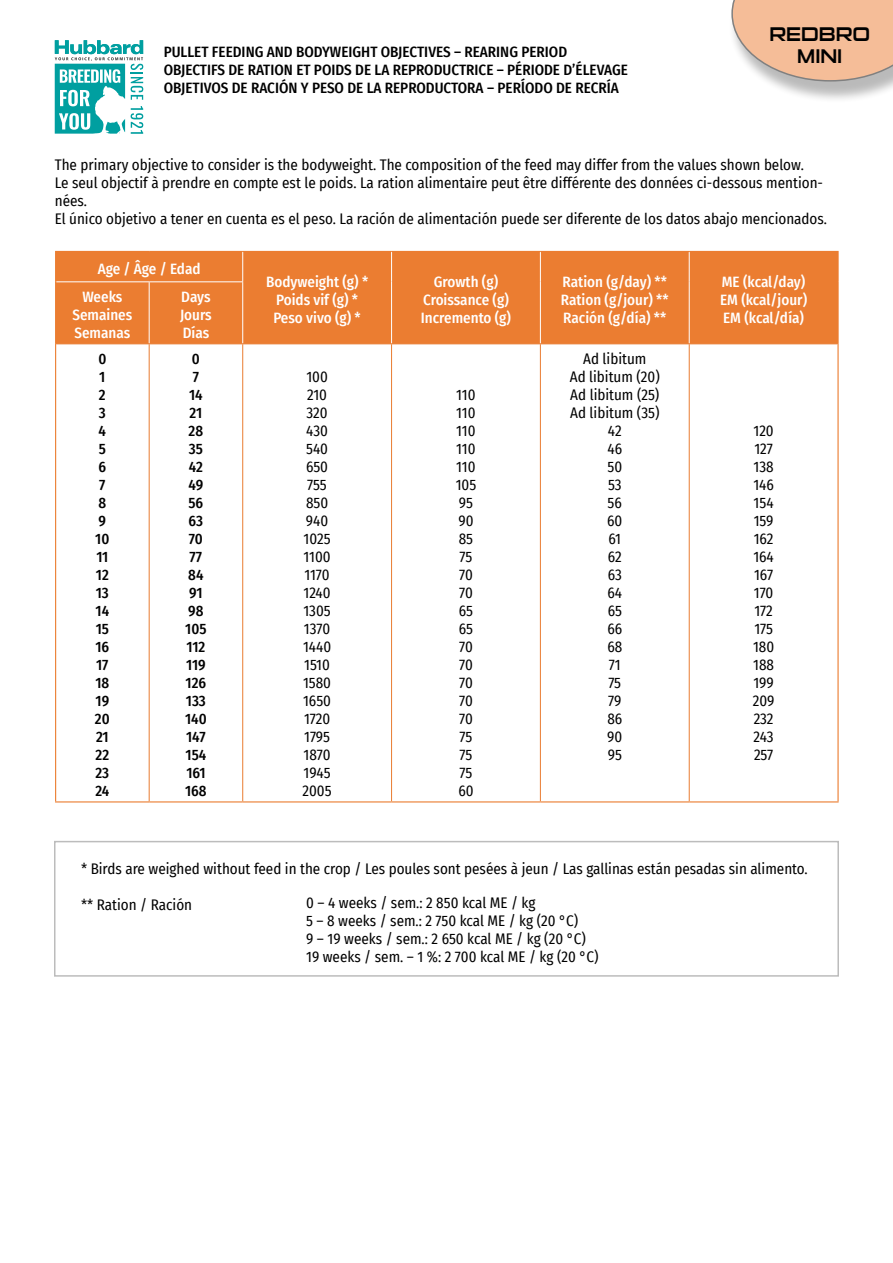
<style>
.page{position:relative;width:893px;height:1263px;background:#fff}
.page>*{position:absolute;margin:0;border:0;box-sizing:border-box;transform-origin:0 0}
.t1{font:19.5px/22.5px "Sui Generis Rg";color:#000;text-align:center}
.t2{font:15px/18px "Fira Sans Condensed";color:#000}
.t3{font:500 15px/18px "Fira Sans Condensed";color:#000}
.t4{font:500 15px/18px "Fira Sans Condensed";color:#fff;text-align:center}
</style>
<div class="page">
<div style="left:728px;top:0;width:165px;height:104px;background:#000;opacity:.55"></div>
<svg style="left:731px;top:0;width:162px;height:82px"></svg>
<svg style="left:55px;top:40px;width:88px;height:94px"></svg>
<div style="left:54px;top:841px;width:785px;height:136px;border:2px solid #bcbcbc"></div>
<div style="left:56px;top:252px;width:781px;height:91px;background:#eb7d31"></div>
<svg style="left:242px;top:252px;width:1px;height:29px"></svg>
<hr style="left:391px;top:252px;width:1px;height:30px;background:#fff">
<hr style="left:391px;top:282px;width:1px;height:61px;background:#fff">
<hr style="left:540px;top:252px;width:1px;height:30px;background:#fff">
<hr style="left:689px;top:252px;width:1px;height:30px;background:#fff">
<hr style="left:540px;top:282px;width:1px;height:61px;background:#fff">
<hr style="left:689px;top:282px;width:1px;height:61px;background:#fff">
<hr style="left:56px;top:281px;width:93px;height:1px;background:#fff">
<hr style="left:149px;top:281px;width:94px;height:1px;background:#fff">
<hr style="left:149px;top:282px;width:1px;height:61px;background:#fff">
<hr style="left:242px;top:282px;width:1px;height:61px;background:#fff">
<hr style="left:56px;top:343px;width:93px;height:1px;background:#e97c31">
<hr style="left:149px;top:343px;width:94px;height:1px;background:#e97c31">
<hr style="left:149px;top:344px;width:1px;height:457px;background:#e97c31">
<hr style="left:243px;top:343px;width:149px;height:1px;background:#e97c31">
<hr style="left:242px;top:344px;width:1px;height:457px;background:#e97c31">
<hr style="left:392px;top:343px;width:148px;height:1px;background:#e97c31">
<hr style="left:391px;top:344px;width:1px;height:457px;background:#e97c31">
<hr style="left:540px;top:343px;width:149px;height:1px;background:#e97c31">
<hr style="left:540px;top:344px;width:1px;height:457px;background:#e97c31">
<hr style="left:689px;top:343px;width:148px;height:1px;background:#e97c31">
<hr style="left:689px;top:344px;width:1px;height:457px;background:#e97c31">
<hr style="left:55px;top:251px;width:94px;height:1px;background:#eb7d31">
<hr style="left:55px;top:252px;width:1px;height:30px;background:#eb7d31">
<hr style="left:149px;top:251px;width:94px;height:1px;background:#eb7d31">
<hr style="left:243px;top:251px;width:149px;height:1px;background:#eb7d31">
<hr style="left:392px;top:251px;width:148px;height:1px;background:#eb7d31">
<hr style="left:540px;top:251px;width:149px;height:1px;background:#eb7d31">
<hr style="left:689px;top:251px;width:150px;height:1px;background:#eb7d31">
<hr style="left:837px;top:252px;width:2px;height:30px;background:#eb7d31">
<hr style="left:837px;top:282px;width:2px;height:62px;background:#eb7d31">
<hr style="left:55px;top:282px;width:1px;height:62px;background:#eb7d31">
<hr style="left:55px;top:344px;width:1px;height:457px;background:#eb7d31">
<hr style="left:837px;top:344px;width:2px;height:457px;background:#eb7d31">
<hr style="left:55px;top:801px;width:94px;height:1px;background:#eb7d31">
<hr style="left:149px;top:801px;width:94px;height:1px;background:#eb7d31">
<hr style="left:243px;top:801px;width:149px;height:1px;background:#eb7d31">
<hr style="left:392px;top:801px;width:148px;height:1px;background:#eb7d31">
<hr style="left:540px;top:801px;width:149px;height:1px;background:#eb7d31">
<hr style="left:689px;top:801px;width:150px;height:1px;background:#eb7d31">
<p class="t3" style="left:164px;top:42px;width:466px">PULLET FEEDING AND BODYWEIGHT OBJECTIVES – REARING PERIOD<br>OBJECTIFS DE RATION ET POIDS DE LA REPRODUCTRICE – PÉRIODE D’ÉLEVAGE<br>OBJETIVOS DE RACIÓN Y PESO DE LA REPRODUCTORA – PERĺODO DE RECRÍA</p>
<h1 class="t1" style="left:769px;top:23px;width:102px">REDBRO<br>MINI</h1>
<p class="t2" style="left:55px;top:156px;width:774px">The primary objective to consider is the bodyweight. The composition of the feed may differ from the values shown below.<br>Le seul objectif à prendre en compte est le poids. La ration alimentaire peut être différente des données ci-dessous mention&shy;nées.<br>El único objetivo a tener en cuenta es el peso. La ración de alimentación puede ser diferente de los datos abajo mencionados.</p>
<p class="t4" style="left:98px;top:259px;width:104px">Age / Âge / Edad</p>
<p class="t4" style="left:266px;top:272px;width:104px">Bodyweight (g) *<br>Poids vif (g) *<br>Peso vivo (g) *</p>
<p class="t4" style="left:421px;top:272px;width:92px">Growth (g)<br>Croissance (g)<br>Incremento (g)</p>
<p class="t4" style="left:561px;top:272px;width:109px;text-align:justify">Ration (g/day) ** Ration (g/jour) ** Ración (g/día) **</p>
<p class="t4" style="left:720px;top:272px;width:88px;text-align:justify">ME (kcal/day)<br>EM (kcal/jour)<br>EM (kcal/día)</p>
<p class="t4" style="left:72px;top:287px;width:61px">Weeks<br>Semaines<br>Semanas</p>
<p class="t4" style="left:180px;top:287px;width:33px;text-align:justify">Days Jours Días</p>
<p class="t3" style="left:95px;top:349px;width:16px">0<br>1<br>2<br>3<br>4<br>5<br>6<br>7<br>8<br>9<br>10<br>11<br>12<br>13<br>14<br>15<br>16<br>17<br>18<br>19<br>20<br>21<br>22<br>23<br>24</p>
<p class="t3" style="left:185px;top:349px;width:23px;text-align:center">0<br>7<br>14<br>21<br>28<br>35<br>42<br>49<br>56<br>63<br>70<br>77<br>84<br>91<br>98<br>105<br>112<br>119<br>126<br>133<br>140<br>147<br>154<br>161<br>168</p>
<p class="t2" style="left:570px;top:349px;width:92px;text-align:center">Ad libitum<br>Ad libitum (20)<br>Ad libitum (25)<br>Ad libitum (35)<br>42<br>46<br>50<br>53<br>56<br>60<br>61<br>62<br>63<br>64<br>65<br>66<br>68<br>71<br>75<br>79<br>86<br>90<br>95</p>
<p class="t2" style="left:303px;top:367px;width:31px;text-align:center">100<br>210<br>320<br>430<br>540<br>650<br>755<br>850<br>940<br>1025<br>1100<br>1170<br>1240<br>1305<br>1370<br>1440<br>1510<br>1580<br>1650<br>1720<br>1795<br>1870<br>1945<br>2005</p>
<p class="t2" style="left:456px;top:385px;width:22px">110<br>110<br>110<br>110<br>110<br>105<br>95<br>90<br>85<br>75<br>70<br>70<br>65<br>65<br>70<br>70<br>70<br>70<br>70<br>75<br>75<br>75<br>60</p>
<p class="t2" style="left:753px;top:421px;width:23px;text-align:justify">120<br>127<br>138<br>146<br>154<br>159<br>162<br>164<br>167<br>170<br>172<br>175<br>180<br>188<br>199<br>209<br>232<br>243<br>257</p>
<p class="t2" style="left:81px;top:860px;width:728px">* Birds are weighed without feed in the crop / Les poules sont pesées à jeun / Las gallinas están pesadas sin alimento.</p>
<p class="t2" style="left:81px;top:896px;width:113px">** Ration / Ración</p>
<p class="t2" style="left:306px;top:893px;width:294px">0 – 4 weeks / sem.: 2 850 kcal ME / kg<br>5 – 8 weeks / sem.: 2 750 kcal ME / kg (20 °C)<br>9 – 19 weeks / sem.: 2 650 kcal ME / kg (20 °C)<br>19 weeks / sem. – 1 %: 2 700 kcal ME / kg (20 °C)</p>
</div>
